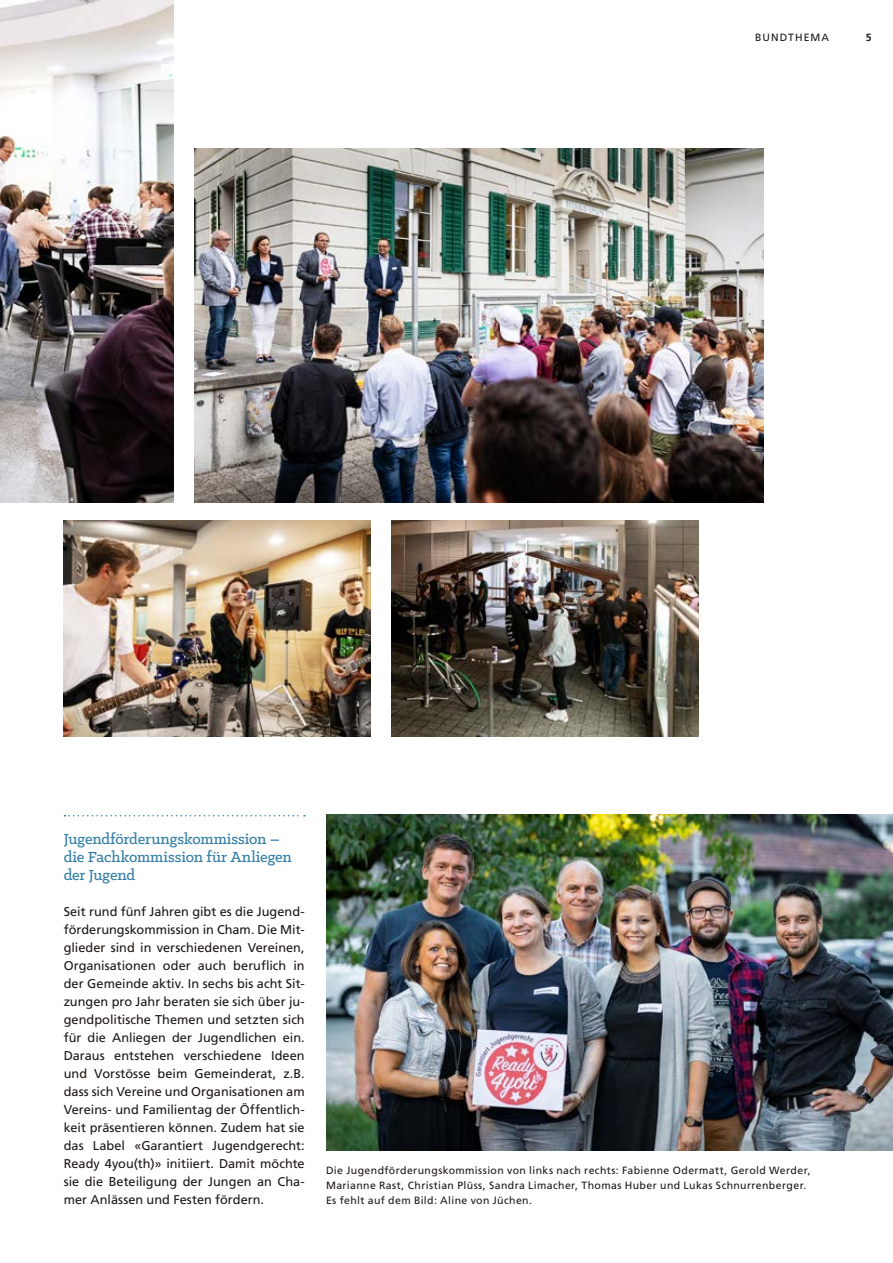
<style>
.page{position:relative;width:893px;height:1263px;background:#fff}
.page>*{position:absolute;margin:0;border:0;box-sizing:border-box;transform-origin:0 0}
.t1{font:500 16.5px/18px "Klinic Slab";letter-spacing:-.01em;color:#347ea5}
.t2{font:12.75px/18px "Frutiger LT Std";color:#1e1814;text-align:justify}
.t3{font:10.5px/15px "Frutiger LT Std";letter-spacing:.04em;color:#1e1814}
.t4{font:700 10.5px "Frutiger LT Std";color:#1e1814}
</style>
<div class="page">
<svg style="left:65px;top:815px;width:240px;height:1px"></svg>
<img style="left:0;top:0;width:174px;height:502px">
<img style="left:195px;top:149px;width:569px;height:353px">
<img style="left:64px;top:520px;width:306px;height:216px">
<img style="left:392px;top:520px;width:306px;height:216px">
<img style="left:326px;top:815px;width:567px;height:335px">
<p class="t3" style="left:755px;top:30px;width:9px">Bund</p>
<p class="t3" style="left:788px;top:30px;width:33px">th ema</p>
<p class="t4" style="left:866px;top:32px;width:7px">5</p>
<p class="t1" style="left:64px;top:829px;width:230px">Jugendförderungskommission – die Fachkommission für Anliegen der Jugend</p>
<p class="t2" style="left:64px;top:903px;width:242px">Seit rund fünf Jahren gibt es die Jugend&shy;förderungskommission in Cham. Die Mit&shy;glieder sind in verschiedenen Vereinen, Organisationen oder auch beruflich in der Gemeinde aktiv. In sechs bis acht Sit&shy;zungen pro Jahr beraten sie sich über ju&shy;gendpolitische Themen und setzten sich für die Anliegen der Jugendlichen ein.<br>Daraus entstehen verschiedene Ideen und Vorstösse beim Gemeinderat, z.B. dass sich Vereine und Organisationen am Vereins- und Familientag der Öffentlich&shy;keit präsentieren können. Zudem hat sie das Label «Garantiert Jugendgerecht:<br>Ready 4you(th)» initiiert. Damit möchte sie die Beteiligung der Jungen an Cha&shy;mer Anlässen und Festen fördern.</p>
<p class="t3" style="left:326px;top:1163px;width:486px">Die Jugendförderungskommission von links nach rechts: Fabienne Odermatt, Gerold Werder,<br>Marianne Rast, Christian Plüss, Sandra Limacher, Thomas Huber und Lukas Schnurrenberger.<br>Es fehlt auf dem Bild: Aline von Jüchen.</p>
</div>
